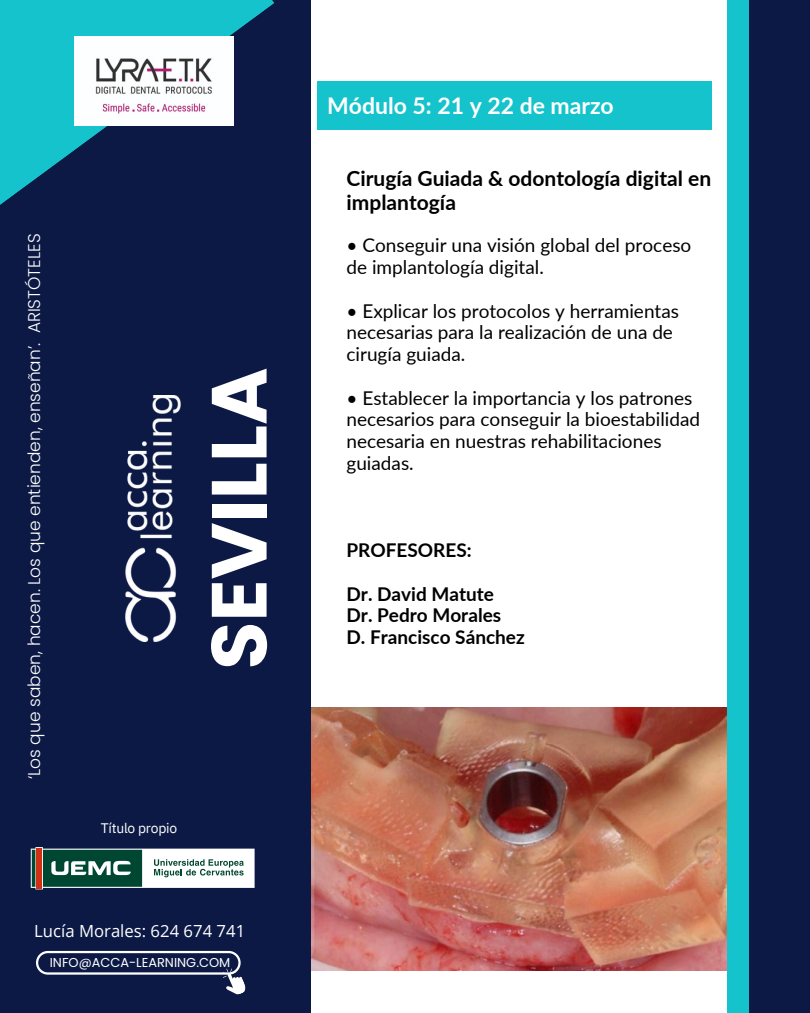
<style>
.page{position:relative;width:810px;height:1013px;background:#fff}
.page>*{position:absolute;margin:0;border:0;box-sizing:border-box;transform-origin:0 0}
.t1{font:700 78px "Poppins";color:#fff}
.t2{font:700 23px "Lato";color:#fff}
.t3{font:700 21px/24px "Lato";color:#000}
.t4{font:19px/21.8px "Lato";color:#000}
.t5{font:700 19px/21.8px "Lato";color:#000}
.t6{font:300 17px "Poppins";color:#fff}
.t7{font:16.7px "Open Sans";color:#fff}
.t8{font:13.8px "IBM Plex Sans";letter-spacing:-.015em;color:#fff}
.t9{font:12.9px "Poppins";color:#fff}
</style>
<div class="page">
<div style="left:0;top:0;width:810px;height:1012px;background:#0c1945"></div>
<div style="left:727px;top:0;width:22px;height:1012px;background:#14c3cb"></div>
<img style="left:125px;top:395px;width:56px;height:246px">
<svg style="left:0;top:0;width:274px;height:205px"></svg>
<div style="left:311px;top:0;width:416px;height:1012px;background:#fff"></div>
<div style="left:317px;top:81px;width:395px;height:49px;background:#14c3cb"></div>
<img style="left:311px;top:707px;width:416px;height:263px">
<img style="left:74px;top:37px;width:159px;height:88px">
<svg style="left:36px;top:950px;width:210px;height:45px"></svg>
<svg style="left:31px;top:847px;width:224px;height:42px;background:#8ba39d"></svg>
<h6 class="t6" style="left:22px;top:779px;width:547px;rotate:-90deg">‘Los que saben, hacen. Los que entienden, enseñan’. ARISTÓTELES</h6>
<h1 class="t1" style="left:185px;top:669px;width:304px;rotate:-90deg">SEVILLA</h1>
<p class="t8" style="left:101px;top:819px;width:78px">Título propio</p>
<h4 class="t7" style="left:34px;top:919px;width:212px">Lucía Morales: 624 674 741</h4>
<h3 class="t9" style="left:50px;top:953px;width:182px">INFO@ACCA-LEARNING.COM</h3>
<p class="t2" style="left:327px;top:91px;width:288px">Módulo 5: 21 y 22 de marzo</p>
<p class="t3" style="left:347px;top:165px;width:366px">Cirugía Guiada &amp; odontología digital en implantogía</p>
<p class="t4" style="left:347px;top:234px;width:346px">• Conseguir una visión global del proceso de implantología digital.</p>
<p class="t4" style="left:347px;top:299px;width:334px">• Explicar los protocolos y herramientas necesarias para la realización de una de cirugía guiada.</p>
<h2 class="t4" style="left:347px;top:386px;width:355px">• Establecer la importancia y los patrones necesarios para conseguir la bioestabilidad necesaria en nuestras rehabilitaciones guiadas.</h2>
<h5 class="t5" style="left:347px;top:538px;width:127px">PROFESORES:</h5>
<h5 class="t5" style="left:347px;top:582px;width:180px">Dr. David Matute<br>Dr. Pedro Morales<br>D. Francisco Sánchez</h5>
</div>
